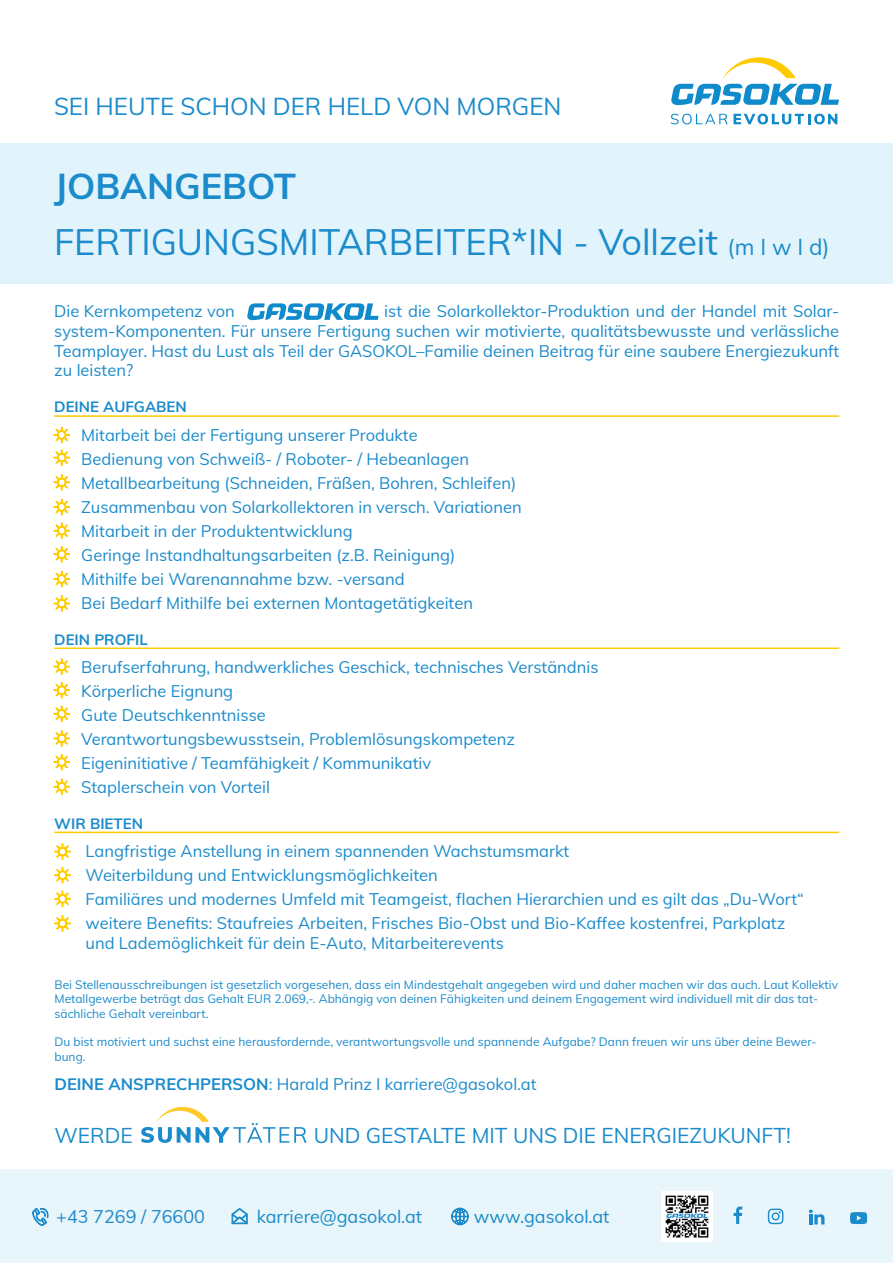
<style>
.page{position:relative;width:893px;height:1263px;background:#fff}
.page>*{position:absolute;margin:0;border:0;box-sizing:border-box;transform-origin:0 0}
.Absatzformat_1{font:36px "Muli";color:#1b8bcb}
.Absatzformat_1-2{font:700 36px "Muli";color:#1b8bcb}
.Absatzformat_1-3{font:24px "Muli";color:#1b8bcb}
.Absatzformat_1-4{font:21px "Muli";color:#1b8bcb}
.t1{font:18px "Muli";color:#1b8bcb}
.Absatzformat_2{font:16.5px/19.8px "Muli";color:#1b8bcb;text-align:justify}
.Absatzformat_1-5{font:16.5px "Muli";color:#1b8bcb}
.Absatzformat_3{font:700 15px "Muli";color:#1b8bcb}
.Absatzformat_1-6{font:12px/14.4px "Muli";color:#1b8bcb}
.s1{font-size:22.5px}
.s2{font-weight:700}
</style>
<div class="page">
<div style="left:0;top:143px;width:893px;height:141px;background:#e1f4fc"></div>
<svg style="left:671px;top:57px;width:168px;height:48px"></svg>
<svg style="left:671px;top:114px;width:56px;height:10px"></svg>
<svg style="left:734px;top:114px;width:103px;height:10px"></svg>
<svg style="left:247px;top:303px;width:132px;height:17px"></svg>
<hr style="left:54px;top:415px;width:785px;height:2px;background:#fc0">
<hr style="left:54px;top:647px;width:785px;height:2px;background:#fc0">
<hr style="left:54px;top:832px;width:785px;height:1px;background:#fc0">
<svg style="left:53px;top:426px;width:18px;height:41px"></svg>
<svg style="left:53px;top:473px;width:18px;height:18px"></svg>
<svg style="left:53px;top:498px;width:18px;height:65px"></svg>
<svg style="left:53px;top:570px;width:18px;height:18px"></svg>
<svg style="left:53px;top:595px;width:18px;height:17px"></svg>
<svg style="left:53px;top:658px;width:18px;height:65px"></svg>
<svg style="left:53px;top:730px;width:18px;height:41px"></svg>
<svg style="left:53px;top:778px;width:18px;height:18px"></svg>
<svg style="left:54px;top:843px;width:17px;height:65px"></svg>
<svg style="left:54px;top:915px;width:17px;height:17px"></svg>
<div style="left:0;top:1170px;width:893px;height:93px;background:#e8f5fa"></div>
<svg style="left:32px;top:1208px;width:17px;height:18px"></svg>
<svg style="left:231px;top:1208px;width:17px;height:16px"></svg>
<svg style="left:451px;top:1208px;width:18px;height:17px"></svg>
<img style="left:662px;top:1191px;width:50px;height:51px">
<svg style="left:733px;top:1206px;width:9px;height:18px"></svg>
<svg style="left:768px;top:1208px;width:15px;height:16px"></svg>
<svg style="left:850px;top:1212px;width:17px;height:12px"></svg>
<svg style="left:809px;top:1209px;width:15px;height:15px"></svg>
<svg style="left:141px;top:1107px;width:165px;height:36px"></svg>
<p class="Absatzformat_1-3" style="left:54px;top:89px;width:509px">SEI HEUTE SCHON DER HELD VON MORGEN</p>
<p class="Absatzformat_1-2" style="left:54px;top:160px;width:244px">JOBANGEBOT</p>
<p class="Absatzformat_1" style="left:54px;top:216px;width:777px">FERTIGUNGSMITARBEITER*IN - Vollzeit <span class="s1">(m I w I d)</span></p>
<p class="Absatzformat_2" style="left:54px;top:300px;width:786px;text-indent:330px">ist die Solarkollektor-Produktion und der Handel mit Solar&shy;system-Komponenten. Für unsere Fertigung suchen wir motivierte, qualitätsbewusste und verlässliche Teamplayer. Hast du Lust als Teil der GASOKOL–Familie deinen Beitrag für eine saubere Energiezukunft zu leisten?</p>
<p class="Absatzformat_3" style="left:54px;top:396px;width:134px">DEINE AUFGABEN</p>
<p class="Absatzformat_2" style="left:81px;top:424px;width:338px">Mitarbeit bei der Fertigung unserer Produkte</p>
<p class="Absatzformat_2" style="left:81px;top:448px;width:389px">Bedienung von Schweiß- / Roboter- / Hebeanlagen</p>
<p class="Absatzformat_2" style="left:81px;top:472px;width:436px">Metallbearbeitung (Schneiden, Fräßen, Bohren, Schleifen)</p>
<p class="Absatzformat_2" style="left:81px;top:496px;width:442px">Zusammenbau von Solarkollektoren in versch. Variationen</p>
<p class="Absatzformat_2" style="left:81px;top:520px;width:273px">Mitarbeit in der Produktentwicklung</p>
<p class="Absatzformat_2" style="left:81px;top:544px;width:376px">Geringe Instandhaltungsarbeiten (z.B. Reinigung)</p>
<p class="Absatzformat_2" style="left:81px;top:568px;width:325px">Mithilfe bei Warenannahme bzw. -versand</p>
<p class="Absatzformat_2" style="left:81px;top:592px;width:393px">Bei Bedarf Mithilfe bei externen Montagetätigkeiten</p>
<p class="Absatzformat_3" style="left:54px;top:628px;width:95px">DEIN PROFIL</p>
<p class="Absatzformat_2" style="left:81px;top:656px;width:519px">Berufserfahrung, handwerkliches Geschick, technisches Verständnis</p>
<p class="Absatzformat_2" style="left:81px;top:680px;width:153px">Körperliche Eignung</p>
<p class="Absatzformat_2" style="left:81px;top:704px;width:186px">Gute Deutschkenntnisse</p>
<p class="Absatzformat_2" style="left:81px;top:728px;width:435px">Verantwortungsbewusstsein, Problemlösungskompetenz</p>
<p class="Absatzformat_2" style="left:81px;top:752px;width:351px">Eigeninitiative / Teamfähigkeit / Kommunikativ</p>
<p class="Absatzformat_2" style="left:81px;top:776px;width:190px">Staplerschein von Vorteil</p>
<p class="Absatzformat_3" style="left:54px;top:812px;width:90px">WIR BIETEN</p>
<p class="Absatzformat_2" style="left:86px;top:840px;width:485px">Langfristige Anstellung in einem spannenden Wachstumsmarkt</p>
<p class="Absatzformat_2" style="left:86px;top:864px;width:354px">Weiterbildung und Entwicklungsmöglichkeiten</p>
<p class="Absatzformat_2" style="left:86px;top:888px;width:720px">Familiäres und modernes Umfeld mit Teamgeist, flachen Hierarchien und es gilt das „Du-Wort“</p>
<p class="Absatzformat_2" style="left:86px;top:912px;width:701px">weitere Benefits: Staufreies Arbeiten, Frisches Bio-Obst und Bio-Kaffee kostenfrei, Parkplatz und Lademöglichkeit für dein E-Auto, Mitarbeiterevents</p>
<p class="Absatzformat_1-6" style="left:55px;top:977px;width:785px">Bei Stellenausschreibungen ist gesetzlich vorgesehen, dass ein Mindestgehalt angegeben wird und daher machen wir das auch. Laut Kollektiv<br>Metallgewerbe beträgt das Gehalt EUR 2.069,-. Abhängig von deinen Fähigkeiten und deinem Engagement wird individuell mit dir das tat&shy;sächliche Gehalt vereinbart.</p>
<p class="Absatzformat_1-6" style="left:55px;top:1034px;width:764px">Du bist motiviert und suchst eine herausfordernde, verantwortungsvolle und spannende Aufgabe? Dann freuen wir uns über deine Bewer&shy;bung.</p>
<p class="Absatzformat_1-5" style="left:55px;top:1072px;width:483px"><span class="s2">DEINE ANSPRECHPERSON</span>: Harald Prinz I karriere@gasokol.at</p>
<p class="Absatzformat_1-4" style="left:55px;top:1120px;width:80px">WERDE</p>
<p class="Absatzformat_1-4" style="left:314px;top:1120px;width:479px">UND GESTALTE MIT UNS DIE ENERGIEZUKUNFT!</p>
<p class="Absatzformat_2" style="left:54px;top:300px;width:182px">Die Kernkompetenz von</p>
<p class="t1" style="left:56px;top:1204px;width:150px">+43 7269 / 76600</p>
<p class="t1" style="left:257px;top:1204px;width:167px">karriere@gasokol.at</p>
<p class="t1" style="left:474px;top:1204px;width:137px">www.gasokol.at</p>
</div>
